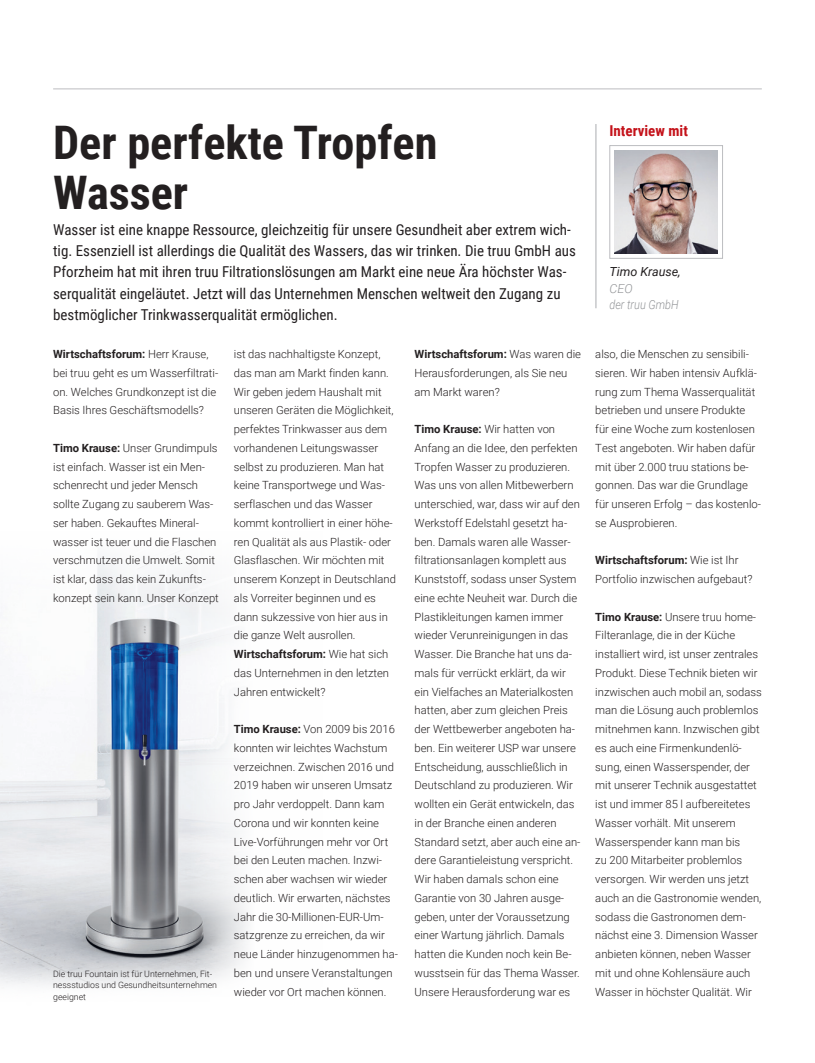
<style>
.page{position:relative;width:815px;height:1063px;background:#fff}
.page>*{position:absolute;margin:0;border:0;box-sizing:border-box;transform-origin:0 0}
.Headline{font:700 46.25px/50px "Roboto Condensed";color:#231f20}
.Vorspann{font:15px/21.2px "Roboto Condensed";color:#231f20}
.Interview_mit{font:700 15px "Roboto Condensed";color:#c4121a}
.Name_Interviewpartner{font:italic 12.5px "Roboto";color:#231f20}
.Firma_Interviewpartner{font:italic 300 12.5px "Roboto";color:#939598;scale:.87 1}
.Funktion_Interviewpartner{font:italic 300 12.5px "Roboto";color:#939598}
.Fließtext{font:300 11.25px/18.8px "Roboto";color:#231f20}
.Bildunterschrift{font:300 8.75px/11.2px "Roboto";color:#231f20}
.s1{font-weight:700}
</style>
<div class="page">
<img style="left:0;top:557px;width:247px;height:431px">
<hr style="left:53px;top:89px;width:709px;height:1px;background:#bcbdc0">
<svg style="left:609px;top:145px;width:114px;height:114px"></svg>
<img style="left:615px;top:151px;width:103px;height:102px">
<hr style="left:595px;top:124px;width:2px;height:184px;background:#bcbdc0">
<p class="Headline" style="left:53px;top:116px;width:386px">Der perfekte Tropfen<br>Wasser</p>
<p class="Vorspann" style="left:53px;top:218px;width:524px">Wasser ist eine knappe Ressource, gleichzeitig für unsere Gesundheit aber extrem wich&shy;tig. Essenziell ist allerdings die Qualität des Wassers, das wir trinken. Die truu GmbH aus Pforzheim hat mit ihren truu Filtrationslösungen am Markt eine neue Ära höchster Was&shy;serqualität eingeläutet. Jetzt will das Unternehmen Menschen weltweit den Zugang zu bestmöglicher Trinkwasserqualität ermöglichen.</p>
<p class="Fließtext" style="left:53px;top:344px;width:167px"><span class="s1">Wirtschaftsforum:</span> Herr Krause, bei truu geht es um Wasserfiltrati&shy;on. Welches Grundkonzept ist die Basis Ihres Geschäftsmodells?</p>
<p class="Fließtext" style="left:53px;top:438px;width:167px"><span class="s1">Timo Krause:</span> Unser Grundimpuls ist einfach. Wasser ist ein Men&shy;schenrecht und jeder Mensch sollte Zugang zu sauberem Was&shy;ser haben. Gekauftes Mineral&shy;wasser ist teuer und die Flaschen verschmutzen die Umwelt. Somit ist klar, dass das kein Zukunfts&shy;konzept sein kann. Unser Konzept</p>
<p class="Fließtext" style="left:415px;top:344px;width:168px"><span class="s1">Wirtschaftsforum:</span> Was waren die<br>Herausforderungen, als Sie neu am Markt waren?</p>
<p class="Fließtext" style="left:415px;top:419px;width:167px"><span class="s1">Timo Krause:</span> Wir hatten von<br>Anfang an die Idee, den perfekten<br>Tropfen Wasser zu produzieren.<br>Was uns von allen Mitbewerbern unterschied, war, dass wir auf den<br>Werkstoff Edelstahl gesetzt ha&shy;ben. Damals waren alle Wasser&shy;filtrationsanlagen komplett aus<br>Kunststoff, sodass unser System eine echte Neuheit war. Durch die<br>Plastikleitungen kamen immer wieder Verunreinigungen in das<br>Wasser. Die Branche hat uns da&shy;mals für verrückt erklärt, da wir ein Vielfaches an Materialkosten hatten, aber zum gleichen Preis der Wettbewerber angeboten ha&shy;ben. Ein weiterer USP war unsere<br>Entscheidung, ausschließlich in<br>Deutschland zu produzieren. Wir wollten ein Gerät entwickeln, das in der Branche einen anderen<br>Standard setzt, aber auch eine an&shy;dere Garantieleistung verspricht.<br>Wir haben damals schon eine<br>Garantie von 30 Jahren ausge&shy;geben, unter der Voraussetzung einer Wartung jährlich. Damals hatten die Kunden noch kein Be&shy;wusstsein für das Thema Wasser.<br>Unsere Herausforderung war es</p>
<p class="Fließtext" style="left:234px;top:344px;width:164px">ist das nachhaltigste Konzept, das man am Markt finden kann.<br>Wir geben jedem Haushalt mit unseren Geräten die Möglichkeit, perfektes Trinkwasser aus dem vorhandenen Leitungswasser selbst zu produzieren. Man hat keine Transportwege und Was&shy;serflaschen und das Wasser kommt kontrolliert in einer höhe&shy;ren Qualität als aus Plastik- oder<br>Glasflaschen. Wir möchten mit unserem Konzept in Deutschland als Vorreiter beginnen und es dann sukzessive von hier aus in die ganze Welt ausrollen.</p>
<p class="Fließtext" style="left:234px;top:644px;width:157px;text-align:justify"><span class="s1">Wirtschaftsforum:</span> Wie hat sich das Unternehmen in den letzten Jahren entwickelt?</p>
<p class="Fließtext" style="left:234px;top:719px;width:166px"><span class="s1">Timo Krause:</span> Von 2009 bis 2016 konnten wir leichtes Wachstum verzeichnen. Zwischen 2016 und<br>2019 haben wir unseren Umsatz pro Jahr verdoppelt. Dann kam<br>Corona und wir konnten keine<br>Live-Vorführungen mehr vor Ort bei den Leuten machen. Inzwi&shy;schen aber wachsen wir wieder deutlich. Wir erwarten, nächstes<br>Jahr die 30-Millionen-EUR-Um&shy;satzgrenze zu erreichen, da wir neue Länder hinzugenommen ha&shy;ben und unsere Veranstaltungen wieder vor Ort machen können.</p>
<p class="Bildunterschrift" style="left:53px;top:968px;width:165px">Die truu Fountain ist für Unternehmen, Fit&shy;nessstudios und Gesundheitsunternehmen geeignet</p>
<p class="Interview_mit" style="left:609px;top:120px;width:80px">Interview mit</p>
<p class="Name_Interviewpartner" style="left:609px;top:263px;width:73px">Timo Krause,</p>
<p class="Funktion_Interviewpartner" style="left:609px;top:280px;width:25px">CEO</p>
<p class="Firma_Interviewpartner" style="left:609px;top:296px;width:81px">der truu GmbH</p>
<p class="Fließtext" style="left:595px;top:344px;width:167px">also, die Menschen zu sensibili&shy;sieren. Wir haben intensiv Aufklä&shy;rung zum Thema Wasserqualität betrieben und unsere Produkte für eine Woche zum kostenlosen<br>Test angeboten. Wir haben dafür mit über 2.000 truu stations be&shy;gonnen. Das war die Grundlage für unseren Erfolg – das kostenlo&shy;se Ausprobieren.</p>
<p class="Fließtext" style="left:595px;top:551px;width:159px"><span class="s1">Wirtschaftsforum:</span> Wie ist Ihr<br>Portfolio inzwischen aufgebaut?</p>
<p class="Fließtext" style="left:595px;top:607px;width:168px"><span class="s1">Timo Krause:</span> Unsere truu home-<br>Filteranlage, die in der Küche installiert wird, ist unser zentrales<br>Produkt. Diese Technik bieten wir inzwischen auch mobil an, sodass man die Lösung auch problemlos mitnehmen kann. Inzwischen gibt es auch eine Firmenkundenlö&shy;sung, einen Wasserspender, der mit unserer Technik ausgestattet ist und immer 85 l aufbereitetes<br>Wasser vorhält. Mit unserem<br>Wasserspender kann man bis<br>zu 200 Mitarbeiter problemlos versorgen. Wir werden uns jetzt auch an die Gastronomie wenden, sodass die Gastronomen dem&shy;nächst eine 3. Dimension Wasser anbieten können, neben Wasser mit und ohne Kohlensäure auch<br>Wasser in höchster Qualität. Wir</p>
</div>
